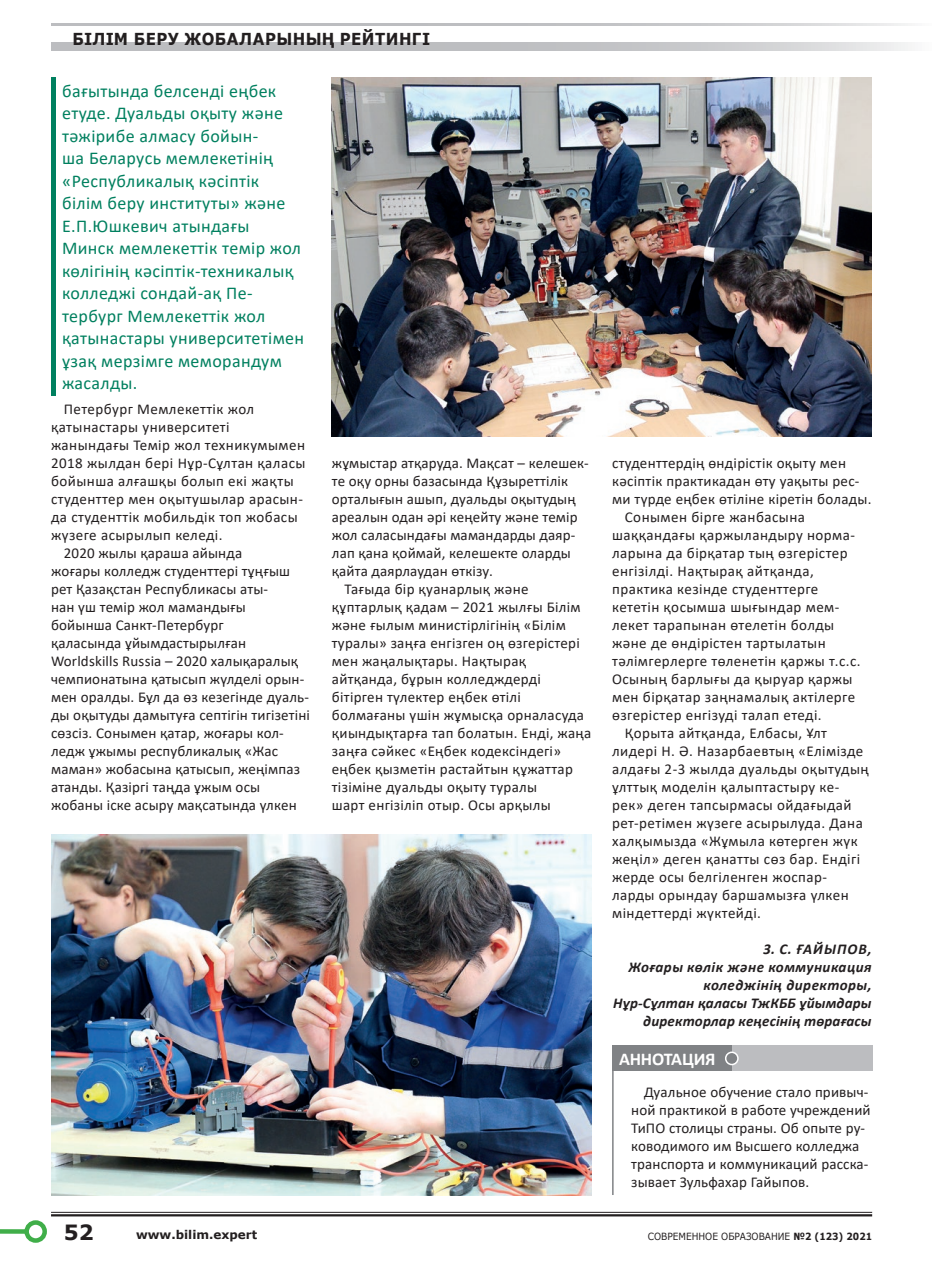
<style>
.page{position:relative;width:936px;height:1263px;background:#fff}
.page>*{position:absolute;margin:0;border:0;box-sizing:border-box;transform-origin:0 0}
.t1{font:700 21px "Verdana";color:#231f20}
.t2{font:18px/22.5px "Calibri";letter-spacing:.02em;color:#00805f}
.t3{font:700 18px "Calibri";letter-spacing:-.01em;color:#fff}
.t4{font:700 16.5px "Verdana";letter-spacing:.03em;color:#231f20;scale:.91 1}
.t5{font:15px/18px "Calibri";letter-spacing:.02em;color:#231f20}
.t6{font:italic 700 15px/18px "Calibri";letter-spacing:.01em;color:#231f20;text-align:right}
.t7{font:700 12px "Verdana";color:#231f20}
.t8{font:9.9px "Verdana";color:#231f20;scale:.91 1}
.s1{font-weight:700}
</style>
<div class="page">
<hr style="left:612px;top:1070px;width:1px;height:125px;background:#808285">
<div style="left:612px;top:1046px;width:120px;height:25px;background:#808285"></div>
<div style="left:731px;top:1046px;width:141px;height:25px;background:#bcbdc0"></div>
<div style="left:725px;top:1052px;width:12px;height:12px;background:#808285;border-radius:50%"></div>
<div style="left:725px;top:1051px;width:13px;height:14px;border:2px solid #fff;border-radius:50%"></div>
<img style="left:51px;top:835px;width:540px;height:360px">
<hr style="left:52px;top:77px;width:4px;height:318px;background:#00805f">
<img style="left:332px;top:77px;width:539px;height:360px">
<hr style="left:51px;top:1212px;width:821px;height:1px;background:#231f20">
<hr style="left:51px;top:1214px;width:821px;height:2px;background:#231f20">
<svg style="left:51px;top:43px;width:857px;height:8px;background:#c5c5c8"></svg>
<div style="left:0;top:1229px;width:27px;height:5px;background:#40ae49"></div>
<div style="left:24px;top:1220px;width:23px;height:23px;border:4px solid #40ae49;border-radius:50%"></div>
<hr style="left:51px;top:23px;width:880px;height:3px;background:#bcbdc0">
<p class="t4" style="left:73px;top:27px;width:394px">БІЛІМ БЕРУ ЖОБАЛАРЫНЫҢ РЕЙТИНГІ</p>
<p class="t2" style="left:62px;top:79px;width:243px">бағытында белсенді еңбек етуде. Дуальды оқыту және тәжірибе алмасу бойын-<br>ша Беларусь мемлекетінің «Республикалық кәсіптік білім беру институты» және<br>Е.П.Юшкевич атындағы<br>Минск мемлекеттік темір жол көлігінің кәсіптік-техникалық колледжі сондай-ақ Пе&shy;тербург Мемлекеттік жол қатынастары университетімен ұзақ мерзімге меморандум жасалды.</p>
<p class="t5" style="left:64px;top:400px;width:192px">Петербург Мемлекеттік жол</p>
<p class="t5" style="left:51px;top:418px;width:180px">қатынастары университеті</p>
<p class="t5" style="left:51px;top:436px;width:255px">жанындағы Темір жол техникумымен</p>
<p class="t5" style="left:51px;top:454px;width:256px">2018 жылдан бері Нұр-Сұлтан қаласы</p>
<p class="t5" style="left:51px;top:472px;width:244px">бойынша алғашқы болып екі жақты</p>
<p class="t5" style="left:51px;top:490px;width:253px">студенттер мен оқытушылар арасын-</p>
<p class="t5" style="left:51px;top:508px;width:248px">да студенттік мобильдік топ жобасы</p>
<p class="t5" style="left:51px;top:526px;width:173px">жүзеге асырылып келеді.</p>
<p class="t5" style="left:64px;top:544px;width:180px">2020 жылы қараша айында</p>
<p class="t5" style="left:51px;top:562px;width:240px">жоғары колледж студенттері тұңғыш</p>
<p class="t5" style="left:51px;top:580px;width:218px">рет Қазақстан Республикасы аты-</p>
<p class="t5" style="left:51px;top:598px;width:196px">нан үш темір жол мамандығы</p>
<p class="t5" style="left:51px;top:616px;width:174px">бойынша Санкт-Петербург</p>
<p class="t5" style="left:51px;top:634px;width:197px">қаласында ұйымдастырылған</p>
<p class="t5" style="left:51px;top:652px;width:249px">Worldskills Russia – 2020 халықаралық</p>
<p class="t5" style="left:51px;top:670px;width:255px">чемпионатына қатысып жүлделі орын-</p>
<p class="t5" style="left:51px;top:688px;width:259px">мен оралды. Бұл да өз кезегінде дуаль-</p>
<p class="t5" style="left:51px;top:706px;width:260px">ды оқытуды дамытуға септігін тигізетіні</p>
<p class="t5" style="left:51px;top:724px;width:234px">сөзсіз. Сонымен қатар, жоғары кол-</p>
<p class="t5" style="left:51px;top:742px;width:229px">ледж ұжымы республикалық «Жас</p>
<p class="t5" style="left:51px;top:760px;width:250px">маман» жобасына қатысып, жеңімпаз</p>
<p class="t5" style="left:51px;top:778px;width:211px">атанды. Қазіргі таңда ұжым осы</p>
<p class="t5" style="left:51px;top:796px;width:247px">жобаны іске асыру мақсатында үлкен</p>
<p class="t5" style="left:332px;top:454px;width:258px">жұмыстар атқаруда. Мақсат – келешек-</p>
<p class="t5" style="left:332px;top:472px;width:238px">те оқу орны базасында Құзыреттілік</p>
<p class="t5" style="left:332px;top:490px;width:245px">орталығын ашып, дуальды оқытудың</p>
<p class="t5" style="left:332px;top:508px;width:247px">ареалын одан әрі кеңейту және темір</p>
<p class="t5" style="left:332px;top:526px;width:245px">жол саласындағы мамандарды даяр-</p>
<p class="t5" style="left:332px;top:544px;width:240px">лап қана қоймай, келешекте оларды</p>
<p class="t5" style="left:332px;top:562px;width:162px">қайта даярлаудан өткізу.</p>
<p class="t5" style="left:344px;top:580px;width:185px">Тағыда бір қуанарлық және</p>
<p class="t5" style="left:332px;top:598px;width:250px">құптарлық қадам – 2021 жылғы Білім</p>
<p class="t5" style="left:332px;top:616px;width:235px">және ғылым министірлігінің «Білім</p>
<p class="t5" style="left:332px;top:634px;width:249px">туралы» заңға енгізген оң өзгерістері</p>
<p class="t5" style="left:332px;top:652px;width:196px">мен жаңалықтары. Нақтырақ</p>
<p class="t5" style="left:332px;top:670px;width:210px">айтқанда, бұрын колледждерді</p>
<p class="t5" style="left:332px;top:688px;width:191px">бітірген түлектер еңбек өтілі</p>
<p class="t5" style="left:332px;top:706px;width:254px">болмағаны үшін жұмысқа орналасуда</p>
<p class="t5" style="left:332px;top:724px;width:261px">қиындықтарға тап болатын. Енді, жаңа</p>
<p class="t5" style="left:332px;top:742px;width:231px">заңға сәйкес «Еңбек кодексіндегі»</p>
<p class="t5" style="left:332px;top:760px;width:242px">еңбек қызметін растайтын құжаттар</p>
<p class="t5" style="left:332px;top:778px;width:207px">тізіміне дуальды оқыту туралы</p>
<p class="t5" style="left:332px;top:796px;width:220px">шарт енгізіліп отыр. Осы арқылы</p>
<p class="t5" style="left:612px;top:454px;width:235px">студенттердің өндірістік оқыту мен</p>
<p class="t5" style="left:612px;top:472px;width:249px">кәсіптік практикадан өту уақыты рес-</p>
<p class="t5" style="left:612px;top:490px;width:261px">ми түрде еңбек өтіліне кіретін болады.</p>
<p class="t5" style="left:624px;top:508px;width:182px">Сонымен бірге жанбасына</p>
<p class="t5" style="left:612px;top:526px;width:244px">шаққандағы қаржыландыру норма-</p>
<p class="t5" style="left:612px;top:544px;width:237px">ларына да бірқатар тың өзгерістер</p>
<p class="t5" style="left:612px;top:562px;width:203px">енгізілді. Нақтырақ айтқанда,</p>
<p class="t5" style="left:612px;top:580px;width:208px">практика кезінде студенттерге</p>
<p class="t5" style="left:612px;top:598px;width:229px">кететін қосымша шығындар мем-</p>
<p class="t5" style="left:612px;top:616px;width:224px">лекет тарапынан өтелетін болды</p>
<p class="t5" style="left:612px;top:634px;width:215px">және де өндірістен тартылатын</p>
<p class="t5" style="left:612px;top:652px;width:250px">тәлімгерлерге төленетін қаржы т.с.с.</p>
<p class="t5" style="left:612px;top:670px;width:242px">Осының барлығы да қыруар қаржы</p>
<p class="t5" style="left:612px;top:688px;width:245px">мен бірқатар заңнамалық актілерге</p>
<p class="t5" style="left:612px;top:706px;width:211px">өзгерістер енгізуді талап етеді.</p>
<p class="t5" style="left:624px;top:724px;width:203px">Қорыта айтқанда, Елбасы, Ұлт</p>
<p class="t5" style="left:612px;top:742px;width:253px">лидері Н. Ә. Назарбаевтың «Елімізде</p>
<p class="t5" style="left:612px;top:760px;width:258px">алдағы 2-3 жылда дуальды оқытудың</p>
<p class="t5" style="left:612px;top:778px;width:229px">ұлттық моделін қалыптастыру ке-</p>
<p class="t5" style="left:612px;top:796px;width:241px">рек» деген тапсырмасы ойдағыдай</p>
<p class="t5" style="left:612px;top:814px;width:252px">рет-ретімен жүзеге асырылуда. Дана</p>
<p class="t5" style="left:612px;top:832px;width:247px">халқымызда «Жұмыла көтерген жүк</p>
<p class="t5" style="left:612px;top:850px;width:249px">жеңіл» деген қанатты сөз бар. Ендігі</p>
<p class="t5" style="left:612px;top:868px;width:216px">жерде осы белгіленген жоспар-</p>
<p class="t5" style="left:612px;top:886px;width:238px">ларды орындау баршамызға үлкен</p>
<p class="t5" style="left:612px;top:904px;width:150px">міндеттерді жүктейді.</p>
<p class="t6" style="left:613px;top:940px;width:260px">З. С. ҒАЙЫПОВ,<br>Жоғары көлік және коммуникация коледжінің директоры,<br>Нұр-Сұлтан қаласы ТжКББ ұйымдары директорлар кеңесінің төрағасы</p>
<p class="t3" style="left:619px;top:1046px;width:98px">АННОТАЦИЯ</p>
<p class="t5" style="left:631px;top:1083px;width:241px;text-indent:13px">Дуальное обучение стало привыч&shy;ной практикой в работе учреждений<br>ТиПО столицы страны. Об опыте ру&shy;ководимого им Высшего колледжа транспорта и коммуникаций расска&shy;зывает Зульфахар Гайыпов.</p>
<h1 class="t1" style="left:64px;top:1217px;width:31px">52</h1>
<p class="t7" style="left:136px;top:1226px;width:123px">www.bilim.expert</p>
<p class="t8" style="left:647px;top:1229px;width:248px">СОВРЕМЕННОЕ ОБРАЗОВАНИЕ <span class="s1">№2 (123) 2021</span></p>
</div>
